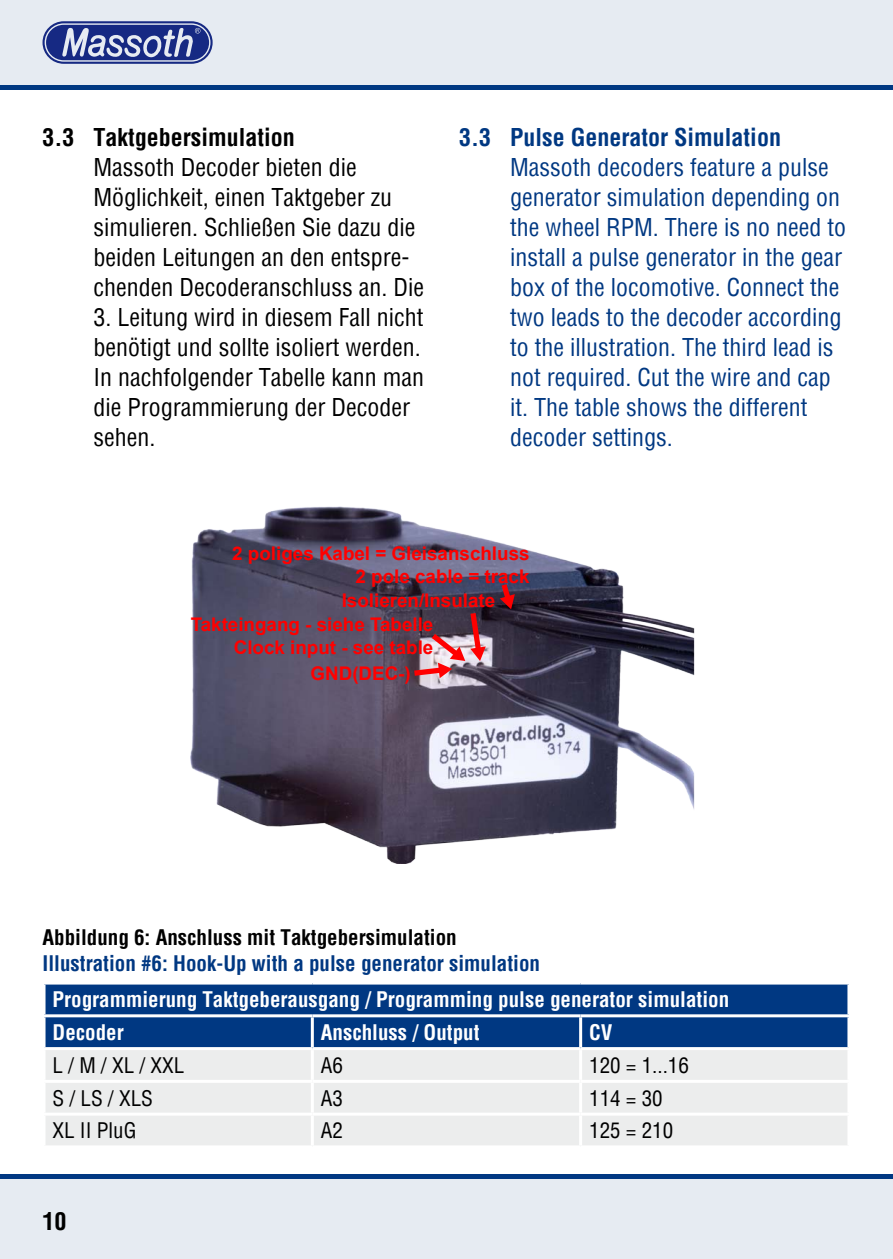
<style>
.page{position:relative;width:893px;height:1259px;background:#fff}
.page>*{position:absolute;margin:0;border:0;box-sizing:border-box;transform-origin:0 0}
.t1{font:condensed 24px/30px "Helvetica";color:#003882}
.t2{font:condensed 24px/30px "Helvetica";color:#000}
.t3{font:700 condensed 24px "Helvetica";color:#003882}
.t4{font:700 condensed 24px "Helvetica";color:#000}
.t5{font:700 condensed 21px/32.7px "Helvetica";color:#fff}
.t6{font:condensed 21px "Helvetica";color:#000}
.t7{font:700 condensed 21px "Helvetica";color:#003882}
.t8{font:700 condensed 21px "Helvetica";color:#000}
.t9{font:700 18.9px/22.5px "Arial";color:#f00;text-align:right}
</style>
<div class="page">
<div style="left:0;top:1174px;width:893px;height:85px;background:#e6ebf2"></div>
<div style="left:0;top:0;width:893px;height:85px;background:#e6ebf2"></div>
<svg style="left:43px;top:21px;width:170px;height:43px"></svg>
<hr style="left:0;top:85px;width:893px;height:4px;background:#003882">
<hr style="left:0;top:1174px;width:893px;height:4px;background:#003882">
<div style="left:46px;top:984px;width:801px;height:63px;background:#003882"></div>
<div style="left:46px;top:1050px;width:801px;height:95px;background:#eceded"></div>
<hr style="left:43px;top:1014px;width:269px;height:3px;background:#fff">
<hr style="left:312px;top:1014px;width:269px;height:3px;background:#fff">
<hr style="left:311px;top:1017px;width:3px;height:30px;background:#fff">
<hr style="left:581px;top:1014px;width:269px;height:3px;background:#fff">
<hr style="left:579px;top:1017px;width:3px;height:30px;background:#fff">
<hr style="left:311px;top:1050px;width:3px;height:30px;background:#fff">
<hr style="left:579px;top:1050px;width:3px;height:30px;background:#fff">
<hr style="left:43px;top:1080px;width:269px;height:3px;background:#fff">
<hr style="left:312px;top:1080px;width:269px;height:3px;background:#fff">
<hr style="left:311px;top:1083px;width:3px;height:29px;background:#fff">
<hr style="left:581px;top:1080px;width:269px;height:3px;background:#fff">
<hr style="left:579px;top:1083px;width:3px;height:29px;background:#fff">
<hr style="left:43px;top:1112px;width:269px;height:3px;background:#fff">
<hr style="left:312px;top:1112px;width:269px;height:3px;background:#fff">
<hr style="left:311px;top:1115px;width:3px;height:30px;background:#fff">
<hr style="left:581px;top:1112px;width:269px;height:3px;background:#fff">
<hr style="left:579px;top:1115px;width:3px;height:30px;background:#fff">
<img style="left:191px;top:506px;width:504px;height:358px">
<svg style="left:409px;top:607px;width:77px;height:72px;background:#8f636f"></svg>
<svg style="left:498px;top:578px;width:17px;height:31px"></svg>
<p class="t4" style="left:43px;top:121px;width:254px">3.3 Taktgebersimulation</p>
<p class="t2" style="left:94px;top:151px;width:332px">Massoth Decoder bieten die<br>Möglichkeit, einen Taktgeber zu simulieren. Schließen Sie dazu die beiden Leitungen an den entspre&shy;chenden Decoderanschluss an. Die</p>
<p class="t2" style="left:94px;top:301px;width:332px">3. Leitung wird in diesem Fall nicht benötigt und sollte isoliert werden.<br>In nachfolgender Tabelle kann man die Programmierung der Decoder sehen.</p>
<p class="t3" style="left:459px;top:121px;width:323px">3.3 Pulse Generator Simulation</p>
<p class="t1" style="left:510px;top:151px;width:337px">Massoth decoders feature a pulse generator simulation depending on the wheel RPM. There is no need to install a pulse generator in the gear box of the locomotive. Connect the two leads to the decoder according to the illustration. The third lead is not required. Cut the wire and cap it. The table shows the different decoder settings.</p>
<p class="t9" style="left:232px;top:543px;width:299px">2 poliges Kabel = Gleisanschluss<br>2 pole cable = track</p>
<p class="t9" style="left:342px;top:589px;width:155px">Isolieren/Insulate</p>
<p class="t9" style="left:191px;top:614px;width:244px">Takteingang - siehe Tabelle<br>Clock input - see table</p>
<p class="t9" style="left:311px;top:662px;width:102px">GND(DEC-)</p>
<p class="t8" style="left:43px;top:923px;width:416px">Abbildung 6: Anschluss mit Taktgebersimulation</p>
<p class="t7" style="left:43px;top:949px;width:499px">Illustration #6: Hook-Up with a pulse generator simulation</p>
<p class="t5" style="left:53px;top:983px;width:678px">Programmierung Taktgeberausgang / Programming pulse generator simulation<br>Decoder</p>
<p class="t5" style="left:321px;top:1016px;width:160px">Anschluss / Output</p>
<p class="t5" style="left:589px;top:1016px;width:25px">CV</p>
<p class="t6" style="left:53px;top:1051px;width:133px">L / M / XL / XXL</p>
<p class="t6" style="left:321px;top:1051px;width:24px">A6</p>
<p class="t6" style="left:589px;top:1051px;width:101px">120 = 1...16</p>
<p class="t6" style="left:53px;top:1084px;width:102px">S / LS / XLS</p>
<p class="t6" style="left:321px;top:1084px;width:24px">A3</p>
<p class="t6" style="left:589px;top:1084px;width:75px">114 = 30</p>
<p class="t6" style="left:53px;top:1117px;width:86px">XL II PluG</p>
<p class="t6" style="left:321px;top:1117px;width:24px">A2</p>
<p class="t6" style="left:589px;top:1117px;width:85px">125 = 210</p>
<p class="t4" style="left:43px;top:1205px;width:25px">10</p>
</div>
